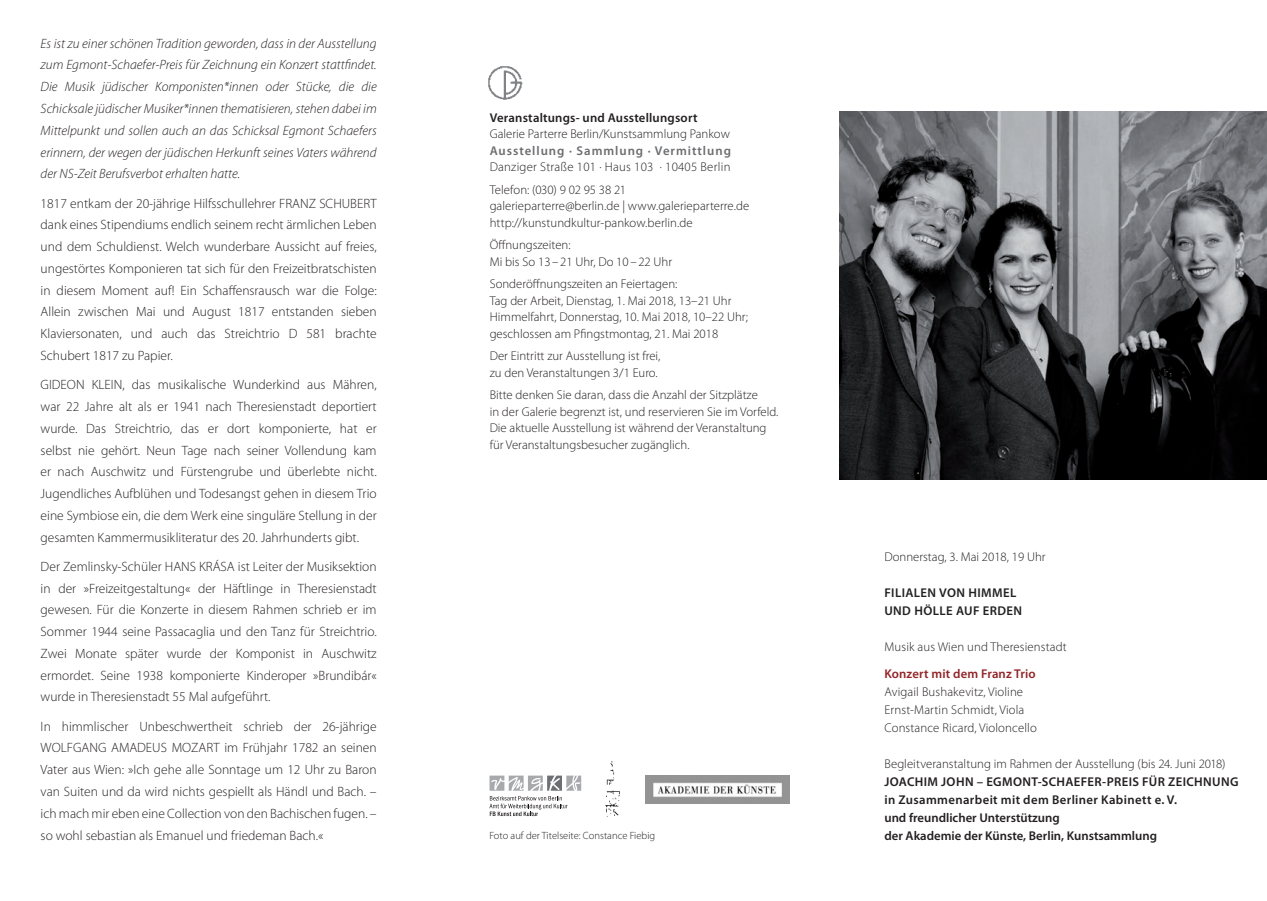
<style>
.page{position:relative;width:1267px;height:901px;background:#fff}
.page>*{position:absolute;margin:0;border:0;box-sizing:border-box;transform-origin:0 0}
.t1{font:300 13.5px/21.8px "Myriad Pro";color:#231f20;text-align:justify}
.t2{font:italic 300 13.5px/21.8px "Myriad Pro";color:#231f20;text-align:justify}
.t3{font:300 12.75px/16.5px "Myriad Pro";color:#231f20}
.t4{font:600 12.75px/18px "Myriad Pro";letter-spacing:.015em;color:#231f20}
.t5{font:300 12.75px/22.5px "Myriad Pro";letter-spacing:.02em;color:#231f20}
.t6{font:600 12.75px/18px "Myriad Pro";letter-spacing:.03em;color:#212121}
.t7{font:600 12.75px "Myriad Pro";letter-spacing:.075em;color:#6c6d70}
.t8{font:300 12.75px "Myriad Pro";letter-spacing:.01em;color:#212121}
.t9{font:600 12.75px "Myriad Pro";letter-spacing:.01em;color:#922427}
.t10{font:300 10.5px "Myriad Pro";color:#231f20}
</style>
<div class="page">
<img style="left:839px;top:112px;width:427px;height:368px">
<svg style="left:489px;top:775px;width:92px;height:41px"></svg>
<img style="left:605px;top:761px;width:15px;height:56px">
<img style="left:645px;top:775px;width:144px;height:28px">
<img style="left:488px;top:66px;width:35px;height:34px">
<p class="t2" style="left:41px;top:32px;width:337px">Es ist zu einer schönen Tradition geworden, dass in der Ausstellung zum Egmont-Schaefer-Preis für Zeichnung ein Konzert stattfindet.<br>Die Musik jüdischer Komponisten*innen oder Stücke, die die Schicksale jüdischer Musiker*innen thematisieren, stehen dabei im Mittelpunkt und sollen auch an das Schicksal Egmont Schaefers erinnern, der wegen der jüdischen Herkunft seines Vaters während der NS-Zeit Berufsverbot erhalten hatte.</p>
<p class="t1" style="left:41px;top:192px;width:337px">1817 entkam der 20-jährige Hilfsschullehrer FRANZ SCHUBERT dank eines Stipendiums endlich seinem recht ärmlichen Leben und dem Schuldienst. Welch wunderbare Aussicht auf freies, ungestörtes Komponieren tat sich für den Freizeitbratschisten in diesem Moment auf! Ein Schaffensrausch war die Folge:<br>Allein zwischen Mai und August 1817 entstanden sieben Klaviersonaten, und auch das Streichtrio D 581 brachte Schubert 1817 zu Papier.</p>
<p class="t1" style="left:41px;top:373px;width:337px">GIDEON KLEIN, das musikalische Wunderkind aus Mähren, war 22 Jahre alt als er 1941 nach Theresienstadt deportiert wurde. Das Streichtrio, das er dort komponierte, hat er selbst nie gehört. Neun Tage nach seiner Vollendung kam er nach Auschwitz und Fürstengrube und überlebte nicht.<br>Jugendliches Aufblühen und Todesangst gehen in diesem Trio eine Symbiose ein, die dem Werk eine singuläre Stellung in der gesamten Kammermusikliteratur des 20. Jahrhunderts gibt.</p>
<p class="t1" style="left:41px;top:555px;width:337px">Der Zemlinsky-Schüler HANS KRÁSA ist Leiter der Musiksektion in der »Freizeitgestaltung« der Häftlinge in Theresienstadt gewesen. Für die Konzerte in diesem Rahmen schrieb er im Sommer 1944 seine Passacaglia und den Tanz für Streichtrio.<br>Zwei Monate später wurde der Komponist in Auschwitz ermordet. Seine 1938 komponierte Kinderoper »Brundibár« wurde in Theresienstadt 55 Mal aufgeführt.</p>
<p class="t1" style="left:41px;top:715px;width:337px">In himmlischer Unbeschwertheit schrieb der 26-jährige WOLFGANG AMADEUS MOZART im Frühjahr 1782 an seinen Vater aus Wien: »Ich gehe alle Sonntage um 12 Uhr zu Baron van Suiten und da wird nichts gespiellt als Händl und Bach. – ich mach mir eben eine Collection von den Bachischen fugen. – so wohl sebastian als Emanuel und friedeman Bach.«</p>
<p class="t4" style="left:489px;top:108px;width:209px">Veranstaltungs- und Ausstellungsort</p>
<p class="t3" style="left:489px;top:125px;width:242px">Galerie Parterre Berlin/Kunstsammlung Pankow</p>
<p class="t7" style="left:489px;top:142px;width:243px">Ausstellung · Sammlung · Vermittlung</p>
<p class="t5" style="left:489px;top:155px;width:242px">Danziger Straße 101 · Haus 103 · 10405 Berlin<br>Telefon: (030) 9 02 95 38 21</p>
<p class="t3" style="left:489px;top:197px;width:261px">galerieparterre@berlin.de | www.galerieparterre.de http://kunstundkultur-pankow.berlin.de</p>
<p class="t3" style="left:489px;top:236px;width:184px">Öffnungszeiten:<br>Mi bis So 13– 21 Uhr, Do 10 – 22 Uhr</p>
<p class="t3" style="left:489px;top:275px;width:260px">Sonderöffnungszeiten an Feiertagen:<br>Tag der Arbeit, Dienstag, 1. Mai 2018, 13–21 Uhr Himmelfahrt, Donnerstag, 10. Mai 2018, 10–22 Uhr; geschlossen am Pfingstmontag, 21. Mai 2018</p>
<p class="t3" style="left:489px;top:347px;width:172px">Der Eintritt zur Ausstellung ist frei, zu den Veranstaltungen 3/1 Euro.</p>
<p class="t3" style="left:489px;top:386px;width:290px">Bitte denken Sie daran, dass die Anzahl der Sitzplätze<br>in der Galerie begrenzt ist, und reservieren Sie im Vorfeld.<br>Die aktuelle Ausstellung ist während der Veranstaltung für Veranstaltungsbesucher zugänglich.</p>
<p class="t10" style="left:489px;top:829px;width:167px">Foto auf der Titelseite: Constance Fiebig</p>
<p class="t3" style="left:884px;top:548px;width:163px">Donnerstag, 3. Mai 2018, 19 Uhr</p>
<p class="t6" style="left:884px;top:583px;width:139px">FILIALEN VON HIMMEL<br>UND HÖLLE AUF ERDEN</p>
<p class="t8" style="left:884px;top:638px;width:184px">Musik aus Wien und Theresienstadt</p>
<p class="t9" style="left:884px;top:665px;width:153px">Konzert mit dem Franz Trio</p>
<p class="t3" style="left:884px;top:682px;width:154px;line-height:18px">Avigail Bushakevitz, Violine<br>Ernst-Martin Schmidt, Viola<br>Constance Ricard, Violoncello</p>
<p class="t3" style="left:884px;top:755px;width:342px">Begleitveranstaltung im Rahmen der Ausstellung (bis 24. Juni 2018)</p>
<p class="t4" style="left:884px;top:772px;width:355px">JOACHIM JOHN – EGMONT-SCHAEFER-PREIS FÜR ZEICHNUNG in Zusammenarbeit mit dem Berliner Kabinett e. V.<br>und freundlicher Unterstützung<br>der Akademie der Künste, Berlin, Kunstsammlung</p>
</div>
